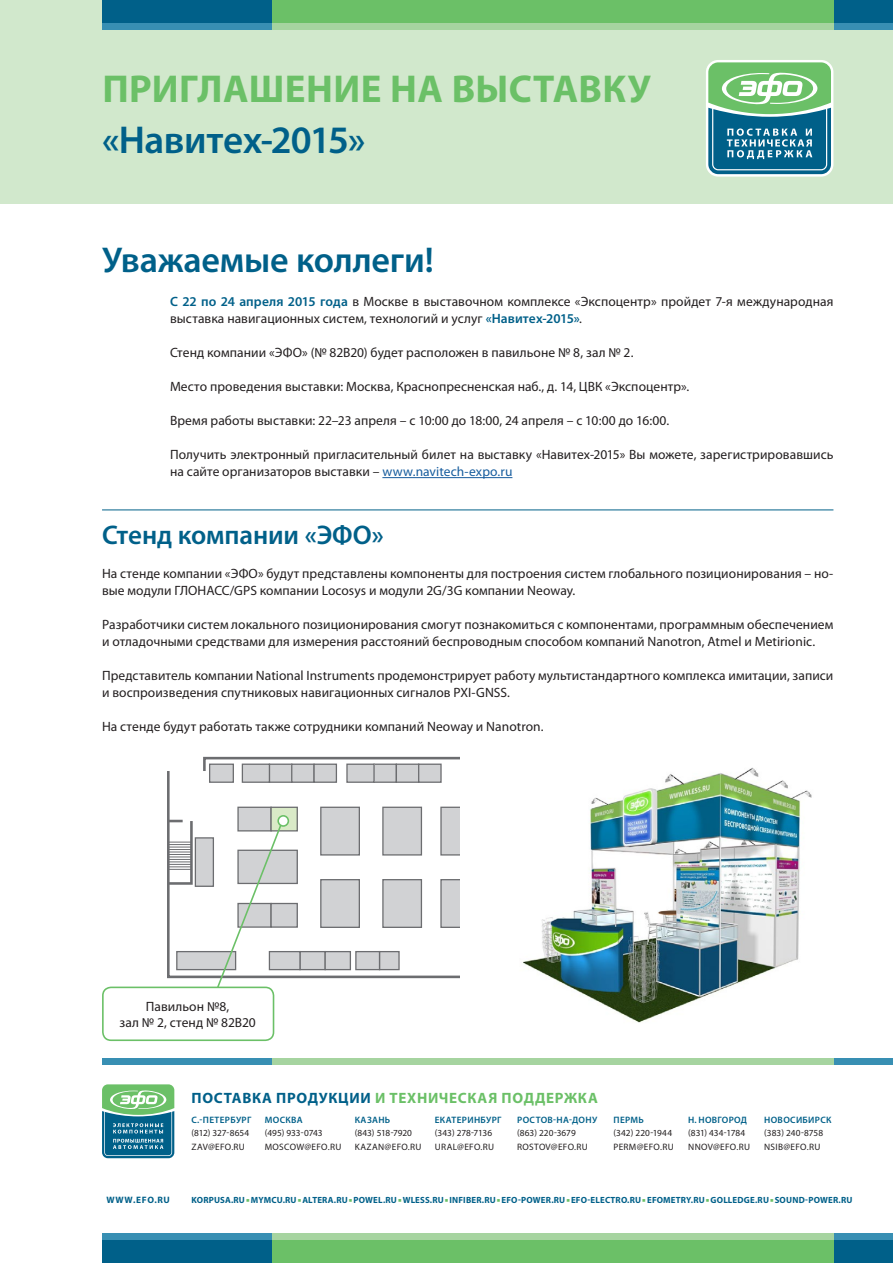
<style>
.page{position:relative;width:893px;height:1263px;background:#fff}
.page>*{position:absolute;margin:0;border:0;box-sizing:border-box;transform-origin:0 0}
.t1{font:700 39px "Myriad Pro";letter-spacing:.01em;color:#6bc067}
.t2{font:600 39px "Myriad Pro";letter-spacing:-.01em;color:#006089}
.t3{font:600 36px "Myriad Pro";letter-spacing:-.005em;color:#006089}
.t4{font:600 27px "Myriad Pro";letter-spacing:-.005em;color:#006089}
.t5{font:700 15px "Myriad Pro";letter-spacing:.045em;color:#6bc067}
.t6{font:13.5px/17px "Myriad Pro";letter-spacing:.005em;color:#231f20}
.t7{font:9.3px/13.5px "Myriad Pro";letter-spacing:.025em;color:#231f20}
.t8{font:600 9.3px "Myriad Pro";letter-spacing:.035em;color:#006089}
.t9{font:700 9.3px "Myriad Pro";letter-spacing:.075em;color:#006089}
.t10{font:700 9px "Myriad Pro";letter-spacing:.02em;color:#006089}
.s1{font-weight:600;color:#006089}
.s2{color:#175d9e}
.s3{color:#006089}
.s4{font-family:"Office Type Sans";font-weight:400;color:#6bc067}
</style>
<div class="page">
<div style="left:0;top:0;width:893px;height:204px;background:#d1e8cc"></div>
<div style="left:102px;top:1233px;width:791px;height:30px;background:#006089"></div>
<div style="left:102px;top:1233px;width:791px;height:6px;background:#388fb3"></div>
<div style="left:102px;top:0;width:791px;height:30px;background:#006089"></div>
<div style="left:102px;top:23px;width:791px;height:7px;background:#388fb3"></div>
<div style="left:272px;top:1233px;width:561px;height:30px;background:#6bc067"></div>
<div style="left:272px;top:1233px;width:561px;height:6px;background:#a6d4a0"></div>
<div style="left:272px;top:0;width:561px;height:30px;background:#6bc067"></div>
<div style="left:272px;top:23px;width:561px;height:7px;background:#a6d4a0"></div>
<hr style="left:382px;top:477px;width:130px;height:1px;background:#175d9e">
<hr style="left:102px;top:509px;width:731px;height:1px;background:#006089">
<img style="left:523px;top:767px;width:289px;height:256px">
<svg style="left:706px;top:60px;width:127px;height:117px"></svg>
<svg style="left:708px;top:62px;width:123px;height:112px;background:#569f94"></svg>
<svg style="left:203px;top:757px;width:256px;height:11px"></svg>
<svg style="left:167px;top:768px;width:292px;height:210px"></svg>
<svg style="left:167px;top:818px;width:27px;height:68px"></svg>
<svg style="left:213px;top:818px;width:72px;height:179px"></svg>
<div style="left:103px;top:987px;width:171px;height:53px;background:#fff;border-radius:8px"></div>
<div style="left:102px;top:986px;width:172px;height:55px;border:2px solid #6bc067;border-radius:8px"></div>
<div style="left:278px;top:816px;width:10px;height:10px;background:#fff;border-radius:50%"></div>
<div style="left:277px;top:815px;width:12px;height:12px;border:2px solid #6bc067;border-radius:50%"></div>
<div style="left:102px;top:1058px;width:791px;height:6px;background:#388fb3"></div>
<div style="left:272px;top:1058px;width:561px;height:6px;background:#a6d4a0"></div>
<svg style="left:102px;top:1084px;width:72px;height:74px;background:#509b94"></svg>
<h1 class="t1" style="left:102px;top:67px;width:550px">ПРИГЛАШЕНИЕ НА ВЫСТАВКУ</h1>
<h1 class="t2" style="left:102px;top:118px;width:265px">«Навитех-2015»</h1>
<h2 class="t3" style="left:102px;top:240px;width:333px">Уважаемые коллеги!</h2>
<p class="t6" style="left:170px;top:293px;width:665px"><span class="s1">С 22 по 24 апреля 2015 года</span> в Москве в выставочном комплексе «Экспоцентр» пройдет 7-я международная выставка навигационных систем, технологий и услуг <span class="s1">«Навитех-2015»</span>.</p>
<p class="t6" style="left:170px;top:344px;width:465px">Стенд компании «ЭФО» (№ 82В20) будет расположен в павильоне № 8, зал № 2.</p>
<p class="t6" style="left:170px;top:378px;width:521px">Место проведения выставки: Москва, Краснопресненская наб., д. 14, ЦВК «Экспоцентр».</p>
<p class="t6" style="left:170px;top:412px;width:501px">Время работы выставки: 22–23 апреля – с 10:00 до 18:00, 24 апреля – с 10:00 до 16:00.</p>
<p class="t6" style="left:170px;top:446px;width:665px">Получить электронный пригласительный билет на выставку «Навитех-2015» Вы можете, зарегистрировавшись на сайте организаторов выставки – <span class="s2">www.navitech-expo.ru</span></p>
<h3 class="t4" style="left:102px;top:520px;width:283px">Стенд компании «ЭФО»</h3>
<p class="t6" style="left:102px;top:566px;width:733px">На стенде компании «ЭФО» будут представлены компоненты для построения систем глобального позиционирования – но&shy;вые модули ГЛОНАСС/GPS компании Locosys и модули 2G/3G компании Neoway.</p>
<p class="t6" style="left:102px;top:617px;width:733px">Разработчики систем локального позиционирования смогут познакомиться с компонентами, программным обеспечением и отладочными средствами для измерения расстояний беспроводным способом компаний Nanotron, Atmel и Metirionic.</p>
<p class="t6" style="left:102px;top:668px;width:733px">Представитель компании National Instruments продемонстрирует работу мультистандартного комплекса имитации, записи и воспроизведения спутниковых навигационных сигналов PXI-GNSS.</p>
<p class="t6" style="left:102px;top:719px;width:443px">На стенде будут работать также сотрудники компаний Neoway и Nanotron.</p>
<p class="t6" style="left:120px;top:998px;width:138px;line-height:16.2px;text-align:center">Павильон №8,<br>зал № 2, стенд № 82В20</p>
<p class="t9" style="left:106px;top:1194px;width:65px">WWW.EFO.RU</p>
<p class="t5" style="left:191px;top:1089px;width:408px"><span class="s3">ПОСТАВКА ПРОДУКЦИИ</span> И ТЕХНИЧЕСКАЯ ПОДДЕРЖКА</p>
<p class="t8" style="left:191px;top:1114px;width:61px">С.-ПЕТЕРБУРГ</p>
<p class="t7" style="left:191px;top:1126px;width:59px">(812) 327-8654<br>ZAV@EFO.RU</p>
<p class="t8" style="left:265px;top:1114px;width:39px">МОСКВА</p>
<p class="t7" style="left:265px;top:1126px;width:78px">(495) 933-0743<br>MOSCOW@EFO.RU</p>
<p class="t8" style="left:355px;top:1114px;width:37px">КАЗАНЬ</p>
<p class="t7" style="left:355px;top:1126px;width:68px">(843) 518-7920<br>KAZAN@EFO.RU</p>
<p class="t8" style="left:435px;top:1114px;width:68px">ЕКАТЕРИНБУРГ</p>
<p class="t7" style="left:435px;top:1126px;width:61px">(343) 278-7136<br>URAL@EFO.RU</p>
<p class="t8" style="left:517px;top:1114px;width:82px">РОСТОВ-НА-ДОНУ</p>
<p class="t7" style="left:517px;top:1126px;width:72px">(863) 220-3679<br>ROSTOV@EFO.RU</p>
<p class="t8" style="left:614px;top:1114px;width:32px">ПЕРМЬ</p>
<p class="t7" style="left:614px;top:1126px;width:62px">(342) 220-1944<br>PERM@EFO.RU</p>
<p class="t8" style="left:688px;top:1114px;width:60px">Н. НОВГОРОД</p>
<p class="t7" style="left:688px;top:1126px;width:63px">(831) 434-1784<br>NNOV@EFO.RU</p>
<p class="t8" style="left:764px;top:1114px;width:69px">НОВОСИБИРСК</p>
<p class="t7" style="left:764px;top:1126px;width:60px">(383) 240-8758<br>NSIB@EFO.RU</p>
<p class="t10" style="left:191px;top:1194px;width:663px">KORPUSA.RU <span class="s4">•</span> MYMCU.RU <span class="s4">•</span> ALTERA.RU <span class="s4">•</span> POWEL.RU <span class="s4">•</span> WLESS.RU <span class="s4">•</span> INFIBER.RU <span class="s4">•</span> EFO-POWER.RU <span class="s4">•</span> EFO-ELECTRO.RU <span class="s4">•</span> EFOMETRY.RU <span class="s4">•</span> GOLLEDGE.RU <span class="s4">•</span> SOUND-POWER.RU</p>
</div>
